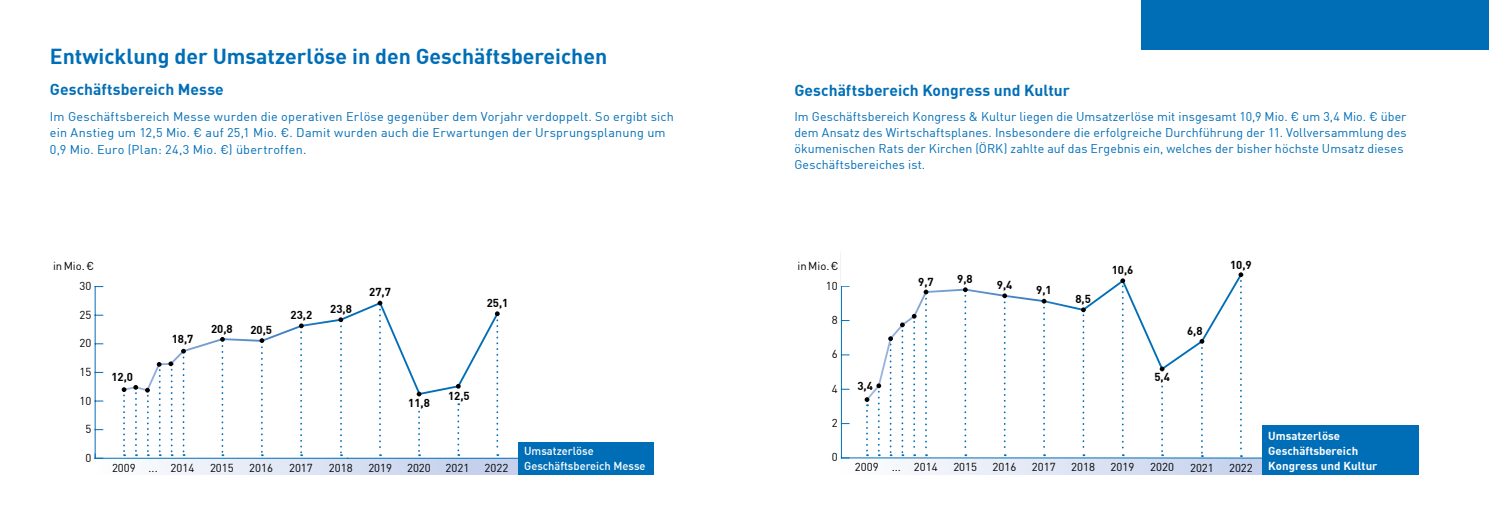
<style>
.page{position:relative;width:1489px;height:525px;background:#fff}
.page>*{position:absolute;margin:0;border:0;box-sizing:border-box;transform-origin:0 0}
.t1{font:700 21.25px "DIN";color:#006eb7}
.t2{font:700 15.62px "DIN";color:#006eb7}
.t3{font:12.5px/16.2px "DIN";letter-spacing:.01em;color:#006eb7}
.t4{font:11.38px/19.6px "DIN";color:#000;text-align:right}
.t5{font:700 11.38px "DIN";color:#000}
.t6{font:700 11.38px/15px "DIN";color:#fff}
.t7{font:500 11.38px/15px "DIN";color:#fff}
</style>
<div class="page">
<svg style="left:868px;top:280px;width:291px;height:121px"></svg>
<div style="left:839px;top:458px;width:424px;height:16px;background:linear-gradient(to right,#fefefe,#c4d0ec)"></div>
<hr style="left:841px;top:457px;width:254px;height:1px;background:#006eb7">
<hr style="left:1095px;top:457px;width:169px;height:1px;background:#006eb7">
<hr style="left:841px;top:252px;width:1px;height:205px;background:#006eb7">
<div style="left:840px;top:251px;width:10px;height:35px;background:#fff"></div>
<svg style="left:864px;top:397px;width:5px;height:59px"></svg>
<svg style="left:923px;top:289px;width:5px;height:167px"></svg>
<svg style="left:962px;top:287px;width:5px;height:169px"></svg>
<svg style="left:1002px;top:293px;width:5px;height:163px"></svg>
<svg style="left:1041px;top:298px;width:5px;height:158px"></svg>
<svg style="left:1080px;top:307px;width:5px;height:149px"></svg>
<svg style="left:1120px;top:278px;width:5px;height:178px"></svg>
<div style="left:1262px;top:425px;width:156px;height:49px;background:#006eb7"></div>
<svg style="left:876px;top:383px;width:5px;height:73px"></svg>
<svg style="left:888px;top:336px;width:5px;height:120px"></svg>
<svg style="left:900px;top:322px;width:4px;height:134px"></svg>
<svg style="left:911px;top:314px;width:5px;height:142px"></svg>
<svg style="left:1159px;top:272px;width:84px;height:185px"></svg>
<div style="left:1144px;top:373px;width:35px;height:9px;background:#fff"></div>
<div style="left:95px;top:458px;width:423px;height:17px;background:linear-gradient(to right,#fefefe,#bfccea)"></div>
<div style="left:518px;top:442px;width:135px;height:33px;background:#006eb7"></div>
<hr style="left:95px;top:286px;width:1px;height:172px;background:#006eb7">
<hr style="left:95px;top:457px;width:252px;height:1px;background:#006eb7">
<hr style="left:347px;top:457px;width:180px;height:1px;background:#006eb7">
<svg style="left:122px;top:300px;width:378px;height:156px"></svg>
<div style="left:1141px;top:0;width:347px;height:49px;background:#006eb7"></div>
<h1 class="t1" style="left:50px;top:43px;width:559px">Entwicklung der Umsatzerlöse in den Geschäftsbereichen</h1>
<p class="t2" style="left:50px;top:79px;width:175px">Geschäftsbereich Messe</p>
<p class="t3" style="left:50px;top:108px;width:625px">Im Geschäftsbereich Messe wurden die operativen Erlöse gegenüber dem Vorjahr verdoppelt. So ergibt sich ein Anstieg um 12,5 Mio. € auf 25,1 Mio. €. Damit wurden auch die Erwartungen der Ursprungsplanung um<br>0,9 Mio. Euro (Plan: 24,3 Mio. €) übertroffen.</p>
<p class="t4" style="left:53px;top:256px;width:43px">inMio.€<br>30</p>
<p class="t4" style="left:80px;top:304px;width:13px">25</p>
<p class="t4" style="left:80px;top:333px;width:13px">20</p>
<p class="t4" style="left:80px;top:361px;width:13px">15</p>
<p class="t4" style="left:80px;top:390px;width:13px">10</p>
<p class="t4" style="left:85px;top:419px;width:7px">5</p>
<p class="t4" style="left:85px;top:447px;width:7px">0</p>
<p class="t5" style="left:111px;top:370px;width:23px">12,0</p>
<p class="t5" style="left:172px;top:331px;width:23px">18,7</p>
<p class="t5" style="left:211px;top:321px;width:23px">20,8</p>
<p class="t5" style="left:250px;top:322px;width:23px">20,5</p>
<p class="t5" style="left:290px;top:307px;width:23px">23,2</p>
<p class="t5" style="left:330px;top:301px;width:23px">23,8</p>
<p class="t5" style="left:369px;top:284px;width:23px">27,7</p>
<p class="t5" style="left:408px;top:395px;width:23px">11,8</p>
<p class="t5" style="left:486px;top:295px;width:23px">25,1</p>
<p class="t5" style="left:448px;top:388px;width:23px">12,5</p>
<p class="t4" style="left:112px;top:457px;width:25px">2009</p>
<p class="t4" style="left:148px;top:457px;width:47px">... 2014</p>
<p class="t4" style="left:210px;top:457px;width:25px">2015</p>
<p class="t4" style="left:249px;top:457px;width:25px">2016</p>
<p class="t4" style="left:289px;top:457px;width:25px">2017</p>
<p class="t4" style="left:329px;top:457px;width:25px">2018</p>
<p class="t4" style="left:368px;top:457px;width:25px">2019</p>
<p class="t4" style="left:407px;top:457px;width:25px">2020</p>
<p class="t4" style="left:445px;top:457px;width:25px">2021</p>
<p class="t4" style="left:484px;top:457px;width:25px">2022</p>
<p class="t7" style="left:524px;top:443px;width:123px">Umsatzerlöse<br>Geschäftsbereich Messe</p>
<p class="t2" style="left:794px;top:80px;width:277px">Geschäftsbereich Kongress und Kultur</p>
<p class="t3" style="left:794px;top:108px;width:613px">Im Geschäftsbereich Kongress &amp; Kultur liegen die Umsatzerlöse mit insgesamt 10,9 Mio. € um 3,4 Mio. € über dem Ansatz des Wirtschaftsplanes. Insbesondere die erfolgreiche Durchführung der 11. Vollversammlung des ökumenischen Rats der Kirchen (ÖRK) zahlte auf das Ergebnis ein, welches der bisher höchste Umsatz dieses Geschäftsbereiches ist.</p>
<p class="t4" style="left:797px;top:256px;width:43px">inMio.€<br>10</p>
<p class="t4" style="left:831px;top:310px;width:7px">8</p>
<p class="t4" style="left:831px;top:344px;width:7px">6</p>
<p class="t4" style="left:831px;top:378px;width:7px">4</p>
<p class="t4" style="left:831px;top:413px;width:7px">2</p>
<p class="t4" style="left:831px;top:447px;width:7px">0</p>
<p class="t5" style="left:857px;top:378px;width:17px">3,4</p>
<p class="t5" style="left:918px;top:274px;width:17px">9,7</p>
<p class="t5" style="left:957px;top:271px;width:17px">9,8</p>
<p class="t5" style="left:996px;top:277px;width:17px">9,4</p>
<p class="t5" style="left:1036px;top:282px;width:17px">9,1</p>
<p class="t5" style="left:1075px;top:291px;width:17px">8,5</p>
<p class="t5" style="left:1111px;top:262px;width:23px">10,6</p>
<p class="t5" style="left:1154px;top:369px;width:17px">5,4</p>
<p class="t5" style="left:1186px;top:323px;width:17px">6,8</p>
<p class="t5" style="left:1229px;top:257px;width:23px">10,9</p>
<p class="t4" style="left:854px;top:457px;width:25px">2009</p>
<p class="t4" style="left:891px;top:457px;width:47px">... 2014</p>
<p class="t4" style="left:953px;top:457px;width:25px">2015</p>
<p class="t4" style="left:992px;top:457px;width:25px">2016</p>
<p class="t4" style="left:1031px;top:457px;width:25px">2017</p>
<p class="t4" style="left:1071px;top:457px;width:25px">2018</p>
<p class="t4" style="left:1110px;top:457px;width:25px">2019</p>
<p class="t4" style="left:1150px;top:457px;width:25px">2020</p>
<p class="t4" style="left:1189px;top:457px;width:25px">2021</p>
<p class="t4" style="left:1228px;top:457px;width:25px">2022</p>
<p class="t6" style="left:1267px;top:428px;width:111px">Umsatzerlöse<br>Geschäftsbereich<br>Kongress und Kultur</p>
</div>
